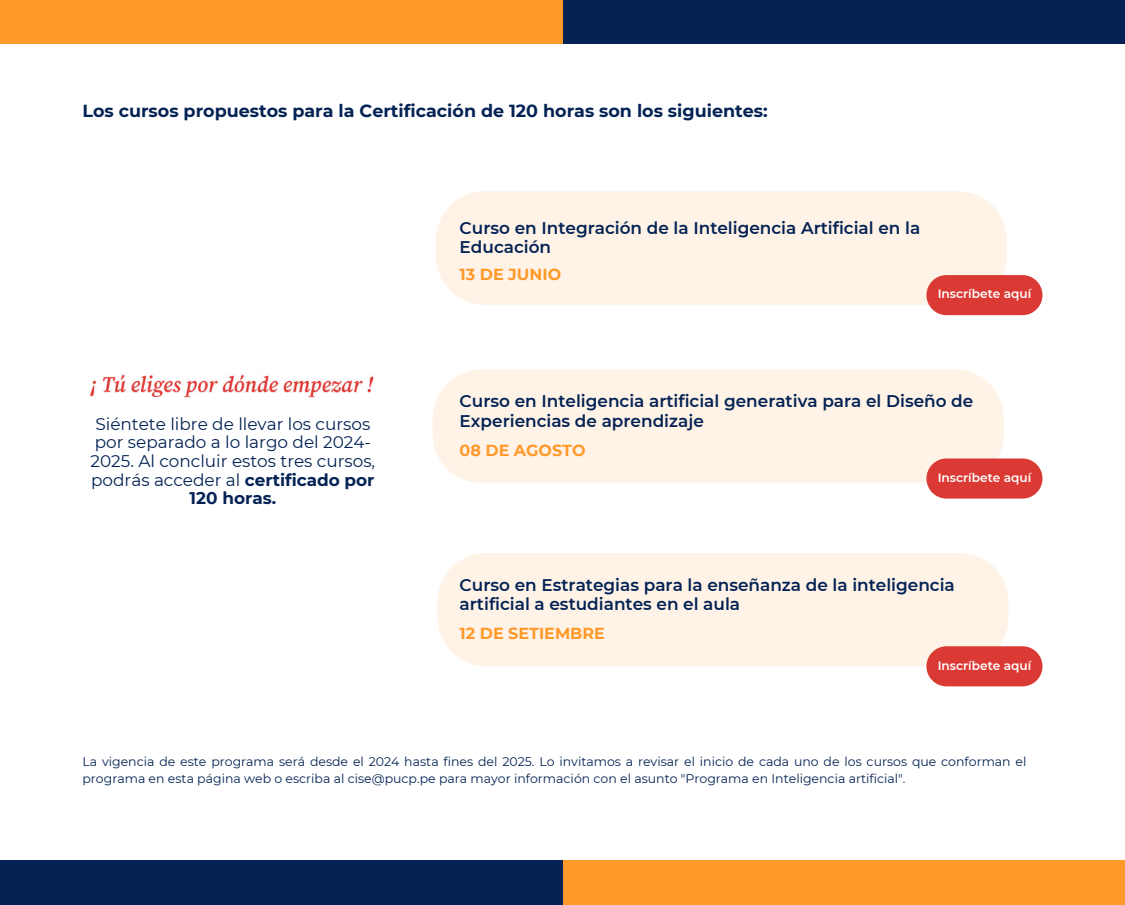
<style>
.page{position:relative;width:1125px;height:905px;background:#fff}
.page>*{position:absolute;margin:0;border:0;box-sizing:border-box;transform-origin:0 0}
.t1{font:700 17.5px "Montserrat";color:#042354}
.t2{font:600 16.88px/19.8px "Montserrat";color:#042354}
.t3{font:16.88px/18.6px "Montserrat";color:#042354;text-align:center}
.t4{font:700 16px "Montserrat";color:#ff9929}
.t5{font:12.5px/16.9px "Montserrat";color:#042354}
.t6{font:600 12.12px "Montserrat";color:#fff}
.s1{font-weight:700}
</style>
<div class="page">
<div style="left:562px;top:860px;width:563px;height:45px;background:#ff9929"></div>
<div style="left:562px;top:0;width:563px;height:44px;background:#042354"></div>
<div style="left:0;top:860px;width:562px;height:45px;background:#042354"></div>
<div style="left:0;top:0;width:562px;height:44px;background:#ff9929"></div>
<div style="left:436px;top:191px;width:571px;height:114px;background:#fff3e7;border-radius:49px"></div>
<div style="left:926px;top:275px;width:117px;height:40px;background:#db3a34;border-radius:20px"></div>
<div style="left:433px;top:369px;width:571px;height:114px;background:#fff3e7;border-radius:49px"></div>
<div style="left:926px;top:458px;width:117px;height:40px;background:#db3a34;border-radius:20px"></div>
<div style="left:437px;top:553px;width:572px;height:113px;background:#fff3e7;border-radius:49px"></div>
<div style="left:926px;top:646px;width:117px;height:40px;background:#db3a34;border-radius:20px"></div>
<img style="left:90px;top:374px;width:284px;height:24px">
<h1 class="t1" style="left:82px;top:100px;width:687px">Los cursos propuestos para la Certificación de 120 horas son los siguientes:</h1>
<h2 class="t3" style="left:91px;top:414px;width:286px">Siéntete libre de llevar los cursos por separado a lo largo del 2024-<br>2025. Al concluir estos tres cursos, podrás acceder al <span class="s1">certificado por<br>120 horas.</span></h2>
<h2 class="t2" style="left:460px;top:218px;width:462px">Curso en Integración de la Inteligencia Artificial en la<br>Educación</h2>
<p class="t4" style="left:460px;top:264px;width:103px">13 DE JUNIO</p>
<p class="t6" style="left:938px;top:286px;width:95px">Inscríbete aquí</p>
<h2 class="t2" style="left:460px;top:391px;width:515px">Curso en Inteligencia artificial generativa para el Diseño de<br>Experiencias de aprendizaje</h2>
<p class="t4" style="left:460px;top:440px;width:127px">08 DE AGOSTO</p>
<p class="t6" style="left:938px;top:470px;width:95px">Inscríbete aquí</p>
<h2 class="t2" style="left:460px;top:575px;width:497px">Curso en Estrategias para la enseñanza de la inteligencia artificial a estudiantes en el aula</h2>
<p class="t4" style="left:460px;top:623px;width:147px">12 DE SETIEMBRE</p>
<p class="t6" style="left:938px;top:658px;width:95px">Inscríbete aquí</p>
<p class="t5" style="left:82px;top:753px;width:946px">La vigencia de este programa será desde el 2024 hasta fines del 2025. Lo invitamos a revisar el inicio de cada uno de los cursos que conforman el programa en esta página web o escriba al cise@pucp.pe para mayor información con el asunto "Programa en Inteligencia artificial".</p>
</div>
